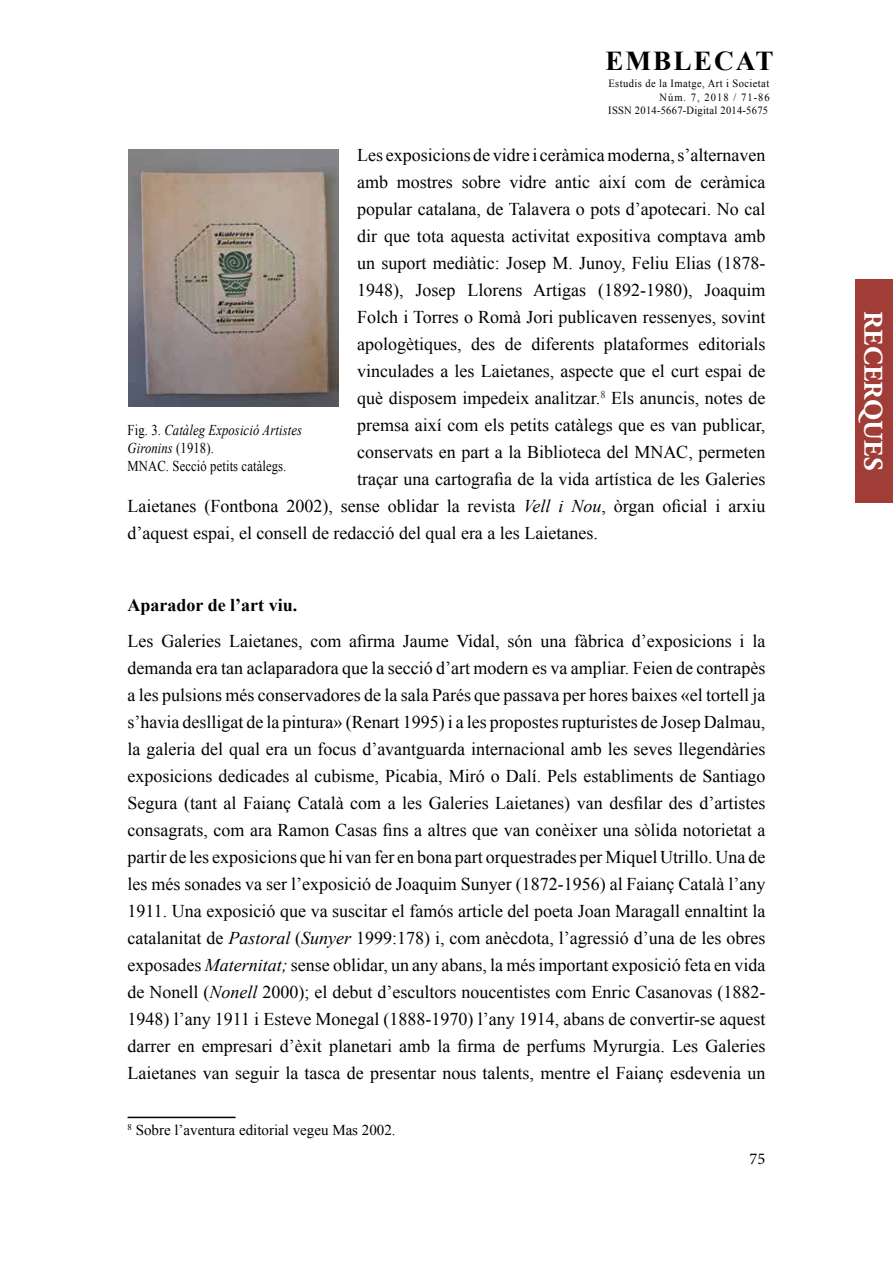
<style>
.page{position:relative;width:893px;height:1263px;background:#fff}
.page>*{position:absolute;margin:0;border:0;box-sizing:border-box;transform-origin:0 0}
.t1{font:700 27.3px "Times New Roman";letter-spacing:.075em;color:#000}
.t2{font:700 27px "Adobe Garamond Pro";letter-spacing:.015em;color:#fff}
.t3{font:18px/27px "Times New Roman";color:#000;text-align:justify}
.t4{font:700 18px "Times New Roman";color:#000}
.t5{font:16.5px "Minion Pro";color:#000}
.t6{font:15px/18px "Times New Roman";color:#000;scale:.84 1}
.t7{font:15px "Times New Roman";color:#000}
.t8{font:10.95px/13.5px "Times New Roman";letter-spacing:.04em;color:#000;text-align:right;scale:.95 1}
.s1{font-style:italic}
</style>
<div class="page">
<div style="left:855px;top:279px;width:38px;height:223px;background:#a03d37"></div>
<hr style="left:128px;top:1117px;width:108px;height:1px;background:#000">
<img style="left:128px;top:150px;width:210px;height:256px">
<h1 class="t1" style="left:605px;top:42px;width:170px">EMBLECAT</h1>
<p class="t8" style="left:608px;top:77px;width:171px">Estudis de la Imatge, Art i Societat<br>Núm. 7, 2018 / 71-86<br>ISSN 2014-5667-Digital 2014-5675</p>
<p class="t3" style="left:357px;top:141px;width:410px">Les exposicions de vidre i ceràmica moderna, s’alternaven</p>
<p class="t3" style="left:357px;top:168px;width:410px">amb mostres sobre vidre antic així com de ceràmica</p>
<p class="t3" style="left:357px;top:195px;width:410px">popular catalana, de Talavera o pots d’apotecari. No cal</p>
<p class="t3" style="left:357px;top:222px;width:410px">dir que tota aquesta activitat expositiva comptava amb</p>
<p class="t3" style="left:357px;top:249px;width:410px">un suport mediàtic: Josep M. Junoy, Feliu Elias (1878-</p>
<p class="t3" style="left:357px;top:276px;width:410px">1948), Josep Llorens Artigas (1892-1980), Joaquim</p>
<p class="t3" style="left:357px;top:303px;width:410px">Folch i Torres o Romà Jori publicaven ressenyes, sovint</p>
<p class="t3" style="left:357px;top:330px;width:410px">apologètiques, des de diferents plataformes editorials</p>
<p class="t3" style="left:357px;top:357px;width:410px">vinculades a les Laietanes, aspecte que el curt espai de</p>
<p class="t3" style="left:357px;top:384px;width:410px">què disposem impedeix analitzar.<sup>8</sup> Els anuncis, notes de</p>
<p class="t3" style="left:357px;top:411px;width:410px">premsa així com els petits catàlegs que es van publicar,</p>
<p class="t3" style="left:357px;top:438px;width:410px">conservats en part a la Biblioteca del MNAC, permeten</p>
<p class="t3" style="left:357px;top:465px;width:410px">traçar una cartografia de la vida artística de les Galeries</p>
<p class="t3" style="left:128px;top:492px;width:639px">Laietanes (Fontbona 2002), sense oblidar la revista <span class="s1">Vell i Nou</span>, òrgan oficial i arxiu</p>
<p class="t3" style="left:128px;top:519px;width:472px">d’aquest espai, el consell de redacció del qual era a les Laietanes.</p>
<p class="t6" style="left:128px;top:420px;width:209px">Fig. 3. <span class="s1">Catàleg Exposició Artistes<br>Gironins</span> (1918).<br>MNAC. Secció petits catàlegs.</p>
<p class="t4" style="left:128px;top:593px;width:171px">Aparador de l’art viu.</p>
<p class="t3" style="left:128px;top:627px;width:639px">Les Galeries Laietanes, com afirma Jaume Vidal, són una fàbrica d’exposicions i la demanda era tan aclaparadora que la secció d’art modern es va ampliar. Feien de contrapès a les pulsions més conservadores de la sala Parés que passava per hores baixes «el tortell ja s’havia deslligat de la pintura» (Renart 1995) i a les propostes rupturistes de Josep Dalmau, la galeria del qual era un focus d’avantguarda internacional amb les seves llegendàries exposicions dedicades al cubisme, Picabia, Miró o Dalí. Pels establiments de Santiago Segura (tant al Faianç Català com a les Galeries Laietanes) van desfilar des d’artistes consagrats, com ara Ramon Casas fins a altres que van conèixer una sòlida notorietat a partir de les exposicions que hi van fer en bona part orquestrades per Miquel Utrillo. Una de les més sonades va ser l’exposició de Joaquim Sunyer (1872-1956) al Faianç Català l’any 1911. Una exposició que va suscitar el famós article del poeta Joan Maragall ennaltint la catalanitat de <span class="s1">Pastoral</span> (<span class="s1">Sunyer</span> 1999:178) i, com anècdota, l’agressió d’una de les obres exposades <span class="s1">Maternitat;</span> sense oblidar, un any abans, la més important exposició feta en vida de Nonell (<span class="s1">Nonell</span> 2000); el debut d’escultors noucentistes com Enric Casanovas (1882- 1948) l’any 1911 i Esteve Monegal (1888-1970) l’any 1914, abans de convertir-se aquest darrer en empresari d’èxit planetari amb la firma de perfums Myrurgia. Les Galeries Laietanes van seguir la tasca de presentar nous talents, mentre el Faianç esdevenia un</p>
<p class="t7" style="left:128px;top:1120px;width:270px"><sup>8</sup> Sobre l’aventura editorial vegeu Mas 2002.</p>
<p class="t5" style="left:750px;top:1148px;width:17px">75</p>
<h2 class="t2" style="left:889px;top:311px;width:161px;rotate:90deg">RECERQUES</h2>
</div>
